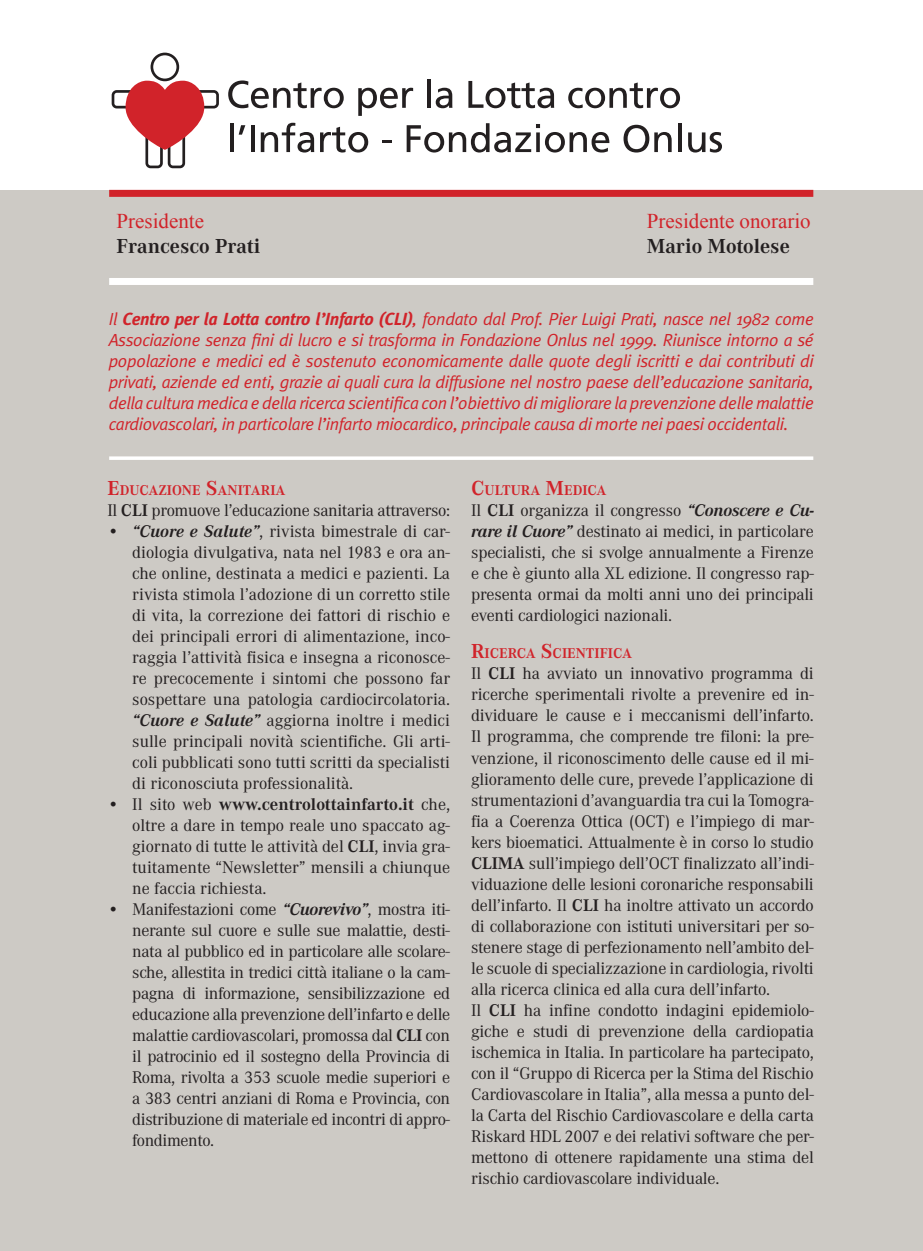
<style>
.page{position:relative;width:923px;height:1251px;background:#fff}
.page>*{position:absolute;margin:0;border:0;box-sizing:border-box;transform-origin:0 0}
.t1{font:21px "Times New Roman";color:#d1232a}
.t2{font:700 21px "Corporate A";color:#231f20}
.t3{font:17.5px/21px "Corporate A";letter-spacing:-.01em;color:#231f20;text-align:justify}
.t4{font:italic 17.5px/21px "Meta Plus Normal";letter-spacing:-.02em;color:#d1232a;text-align:justify}
.t5{font:700 14.7px "Corporate A";color:#d1232a}
.s1{font-family:"Meta Plus";font-weight:700}
.s2{font-size:21px}
.s3{font-weight:700}
.s4{font-weight:700;font-style:italic}
</style>
<div class="page">
<div style="left:0;top:190px;width:923px;height:1060px;background:#cdcac5"></div>
<div style="left:150px;top:53px;width:29px;height:28px;border:3px solid #231f20;border-radius:50%"></div>
<div style="left:112px;top:90px;width:107px;height:18px;border:3px solid #231f20;border-radius:4px"></div>
<div style="left:168px;top:120px;width:17px;height:48px;border:3px solid #231f20;border-radius:4px"></div>
<div style="left:145px;top:120px;width:18px;height:48px;border:3px solid #231f20;border-radius:4px"></div>
<svg style="left:126px;top:81px;width:78px;height:69px"></svg>
<svg style="left:228px;top:80px;width:116px;height:28px"></svg>
<svg style="left:358px;top:88px;width:55px;height:28px"></svg>
<hr style="left:427px;top:79px;width:4px;height:29px;background:#231f20">
<svg style="left:436px;top:88px;width:16px;height:20px"></svg>
<svg style="left:468px;top:81px;width:86px;height:27px"></svg>
<svg style="left:568px;top:82px;width:112px;height:26px"></svg>
<hr style="left:230px;top:123px;width:3px;height:29px;background:#231f20">
<svg style="left:239px;top:125px;width:6px;height:10px"></svg>
<hr style="left:251px;top:125px;width:3px;height:27px;background:#231f20">
<svg style="left:261px;top:123px;width:53px;height:29px"></svg>
<svg style="left:320px;top:127px;width:48px;height:25px"></svg>
<svg style="left:382px;top:140px;width:10px;height:3px"></svg>
<svg style="left:407px;top:123px;width:202px;height:29px"></svg>
<svg style="left:623px;top:125px;width:48px;height:27px"></svg>
<hr style="left:678px;top:123px;width:3px;height:29px;background:#231f20">
<svg style="left:688px;top:132px;width:34px;height:20px"></svg>
<div style="left:109px;top:190px;width:704px;height:7px;background:#d1232a"></div>
<div style="left:109px;top:278px;width:704px;height:7px;background:#fff"></div>
<svg style="left:109px;top:456px;width:704px;height:4px;background:#f8f8f7"></svg>
<p class="t1" style="left:117px;top:206px;width:89px">Presidente</p>
<p class="t2" style="left:117px;top:234px;width:145px">Francesco Prati</p>
<p class="t1" style="left:647px;top:206px;width:165px">Presidente onorario</p>
<p class="t2" style="left:647px;top:234px;width:144px">Mario Motolese</p>
<p class="t4" style="left:109px;top:308px;width:706px">Il <span class="s1">Centro per la Lotta contro l’Infarto (CLI)</span>, fondato dal Prof. Pier Luigi Prati, nasce nel 1982 come Associazione senza fini di lucro e si trasforma in Fondazione Onlus nel 1999. Riunisce intorno a sé popolazione e medici ed è sostenuto economicamente dalle quote degli iscritti e dai contributi di privati, aziende ed enti, grazie ai quali cura la diffusione nel nostro paese dell’educazione sanitaria, della cultura medica e della ricerca scientifica con l’obiettivo di migliorare la prevenzione delle malattie cardiovascolari, in particolare l’infarto miocardico, principale causa di morte nei paesi occidentali.</p>
<p class="t5" style="left:107px;top:481px;width:180px"><span class="s2">E</span>DUCAZIONE <span class="s2">S</span>ANITARIA</p>
<p class="t3" style="left:107px;top:500px;width:344px">Il <span class="s3">CLI</span> promuove l’educazione sanitaria attraverso:</p>
<p class="t3" style="left:132px;top:521px;width:319px;text-indent:-25px">• <span class="s4">“Cuore e Salute”</span>, rivista bimestrale di car&shy;diologia divulgativa, nata nel 1983 e ora an&shy;che online, destinata a medici e pazienti. La rivista stimola l’adozione di un corretto stile di vita, la correzione dei fattori di rischio e dei principali errori di alimentazione, inco&shy;raggia l’attività fisica e insegna a riconosce&shy;re precocemente i sintomi che possono far sospettare una patologia cardiocircolatoria. <span class="s4">“Cuore e Salute”</span> aggiorna inoltre i medici sulle principali novità scientifiche. Gli arti&shy;coli pubblicati sono tutti scritti da specialisti di riconosciuta professionalità.</p>
<p class="t3" style="left:132px;top:794px;width:319px;text-indent:-25px">• Il sito web <span class="s3">www.centrolottainfarto.it</span> che, oltre a dare in tempo reale uno spaccato ag&shy;giornato di tutte le attività del <span class="s3">CLI</span>, invia gra&shy;tuitamente “Newsletter” mensili a chiunque ne faccia richiesta.</p>
<p class="t3" style="left:132px;top:899px;width:319px;text-indent:-25px">• Manifestazioni come <span class="s4">“Cuorevivo”</span>, mostra iti&shy;nerante sul cuore e sulle sue malattie, desti&shy;nata al pubblico ed in particolare alle scolare&shy;sche, allestita in tredici città italiane o la cam&shy;pagna di informazione, sensibilizzazione ed educazione alla prevenzione dell’infarto e delle malattie cardiovascolari, promossa dal <span class="s3">CLI</span> con il patrocinio ed il sostegno della Provincia di Roma, rivolta a 353 scuole medie superiori e a 383 centri anziani di Roma e Provincia, con distribuzione di materiale ed incontri di appro&shy;fondimento.</p>
<p class="t5" style="left:471px;top:481px;width:137px"><span class="s2">C</span> ULTURA <span class="s2">M</span>EDICA</p>
<p class="t3" style="left:471px;top:500px;width:344px">Il <span class="s3">CLI</span> organizza il congresso <span class="s4">“Conoscere e Cu&shy;rare il Cuore”</span> destinato ai medici, in particolare specialisti, che si svolge annualmente a Firenze e che è giunto alla XL edizione. Il congresso rap&shy;presenta ormai da molti anni uno dei principali eventi cardiologici nazionali.</p>
<p class="t5" style="left:471px;top:645px;width:162px"><span class="s2">R</span>ICERCA <span class="s2">S</span>CIENTIFICA</p>
<p class="t3" style="left:471px;top:663px;width:344px;text-align:left">Il <span class="s3">CLI</span> ha avviato un innovativo programma di ricerche sperimentali rivolte a prevenire ed in&shy;dividuare le cause e i meccanismi dell’infarto.<br>Il programma, che comprende tre filoni: la pre&shy;venzione, il riconoscimento delle cause ed il mi&shy;glioramento delle cure, prevede l’applicazione di strumentazioni d’avanguardia tra cui la Tomogra&shy;fia a Coerenza Ottica (OCT) e l’impiego di mar&shy;kers bioematici. Attualmente è in corso lo studio <span class="s3">CLIMA</span> sull’impiego dell’OCT finalizzato all’indi&shy;viduazione delle lesioni coronariche responsabili dell’infarto. Il <span class="s3">CLI</span> ha inoltre attivato un accordo di collaborazione con istituti universitari per so&shy;stenere stage di perfezionamento nell’ambito del&shy;le scuole di specializzazione in cardiologia, rivolti alla ricerca clinica ed alla cura dell’infarto.<br>Il <span class="s3">CLI</span> ha infine condotto indagini epidemiolo&shy;giche e studi di prevenzione della cardiopatia ischemica in Italia. In particolare ha partecipato, con il “Gruppo di Ricerca per la Stima del Rischio Cardiovascolare in Italia”, alla messa a punto del&shy;la Carta del Rischio Cardiovascolare e della carta Riskard HDL 2007 e dei relativi software che per&shy;mettono di ottenere rapidamente una stima del rischio cardiovascolare individuale.</p>
</div>
